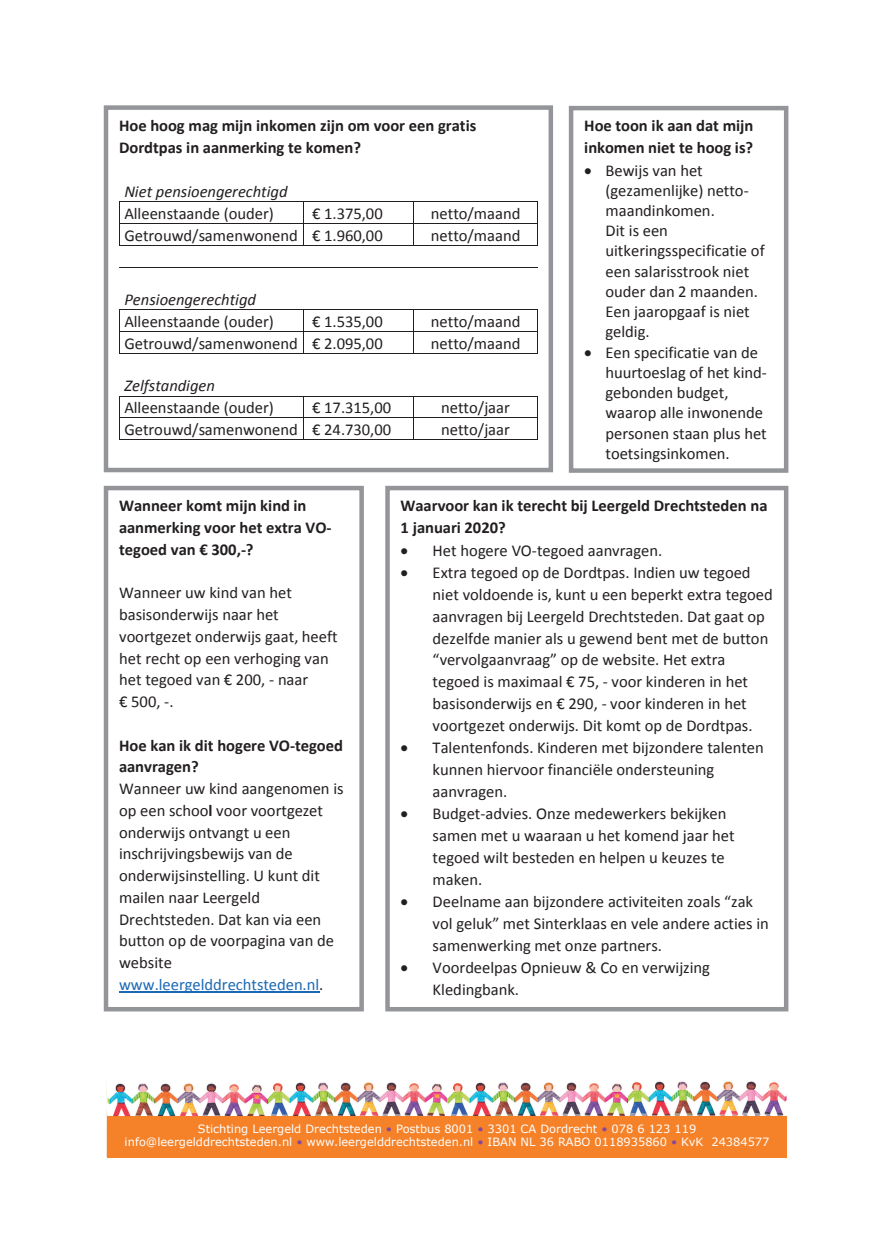
<style>
.page{position:relative;width:896px;height:1260px;background:#fff}
.page>*{position:absolute;margin:0;border:0;box-sizing:border-box;transform-origin:0 0}
.t1{font:16.5px/21.8px "Calibri";color:#231f20}
.t2{font:700 16.5px/21.8px "Calibri";letter-spacing:-.005em;color:#231f20}
.t3{font:italic 16.5px "Calibri";color:#231f20}
.t4{font:11.4px/13.6px "Verdana";color:#fff;text-align:center}
.s1{font-weight:700}
.s2{color:#1b69b4}
.s3{color:#86489c}
</style>
<div class="page">
<div style="left:104px;top:486px;width:260px;height:525px;border:4px solid #939598"></div>
<hr style="left:119px;top:991px;width:200px;height:1px;background:#1b69b4">
<div style="left:568px;top:106px;width:220px;height:367px;border:4px solid #939598"></div>
<div style="left:385px;top:486px;width:403px;height:525px;border:4px solid #939598"></div>
<div style="left:104px;top:105px;width:449px;height:367px;border:4px solid #939598"></div>
<hr style="left:120px;top:201px;width:182px;height:1px;background:#231f20">
<hr style="left:304px;top:201px;width:109px;height:1px;background:#231f20">
<hr style="left:414px;top:201px;width:123px;height:1px;background:#231f20">
<hr style="left:119px;top:223px;width:183px;height:1px;background:#231f20">
<hr style="left:303px;top:223px;width:110px;height:1px;background:#231f20">
<hr style="left:413px;top:223px;width:124px;height:1px;background:#231f20">
<svg style="left:119px;top:201px;width:1px;height:45px"></svg>
<hr style="left:120px;top:245px;width:182px;height:1px;background:#231f20">
<svg style="left:302px;top:201px;width:2px;height:45px"></svg>
<hr style="left:304px;top:245px;width:109px;height:1px;background:#231f20">
<svg style="left:413px;top:201px;width:1px;height:45px"></svg>
<hr style="left:414px;top:245px;width:123px;height:1px;background:#231f20">
<svg style="left:537px;top:201px;width:1px;height:45px"></svg>
<hr style="left:119px;top:267px;width:184px;height:1px;background:#231f20">
<hr style="left:304px;top:267px;width:109px;height:1px;background:#231f20">
<hr style="left:414px;top:267px;width:123px;height:1px;background:#231f20">
<hr style="left:120px;top:309px;width:182px;height:1px;background:#231f20">
<hr style="left:304px;top:309px;width:109px;height:1px;background:#231f20">
<hr style="left:414px;top:309px;width:123px;height:1px;background:#231f20">
<hr style="left:119px;top:331px;width:183px;height:1px;background:#231f20">
<hr style="left:303px;top:331px;width:110px;height:1px;background:#231f20">
<hr style="left:413px;top:331px;width:124px;height:1px;background:#231f20">
<svg style="left:119px;top:309px;width:1px;height:45px"></svg>
<hr style="left:120px;top:353px;width:182px;height:1px;background:#231f20">
<svg style="left:302px;top:309px;width:2px;height:45px"></svg>
<hr style="left:304px;top:353px;width:109px;height:1px;background:#231f20">
<svg style="left:413px;top:309px;width:1px;height:45px"></svg>
<hr style="left:414px;top:353px;width:123px;height:1px;background:#231f20">
<svg style="left:537px;top:309px;width:1px;height:45px"></svg>
<hr style="left:120px;top:396px;width:182px;height:1px;background:#231f20">
<hr style="left:304px;top:396px;width:109px;height:1px;background:#231f20">
<hr style="left:414px;top:396px;width:123px;height:1px;background:#231f20">
<hr style="left:119px;top:417px;width:183px;height:1px;background:#231f20">
<hr style="left:303px;top:417px;width:110px;height:1px;background:#231f20">
<hr style="left:413px;top:417px;width:124px;height:1px;background:#231f20">
<svg style="left:119px;top:396px;width:1px;height:43px"></svg>
<hr style="left:119px;top:439px;width:183px;height:1px;background:#231f20">
<svg style="left:302px;top:396px;width:2px;height:44px"></svg>
<hr style="left:303px;top:439px;width:110px;height:1px;background:#231f20">
<svg style="left:413px;top:396px;width:1px;height:43px"></svg>
<hr style="left:413px;top:439px;width:124px;height:1px;background:#231f20">
<svg style="left:537px;top:396px;width:1px;height:44px"></svg>
<img style="left:107px;top:1083px;width:160px;height:32px">
<img style="left:267px;top:1081px;width:519px;height:34px">
<img style="left:627px;top:1081px;width:1px;height:34px">
<div style="left:107px;top:1115px;width:679px;height:42px;background:#f58229"></div>
<p class="t2" style="left:119px;top:115px;width:359px">Hoe hoog mag mijn inkomen zijn om voor een gratis<br>Dordtpas in aanmerking te komen?</p>
<p class="t3" style="left:124px;top:180px;width:165px">Niet pensioengerechtigd</p>
<p class="t1" style="left:124px;top:202px;width:151px">Alleenstaande (ouder)</p>
<p class="t1" style="left:312px;top:202px;width:72px">€ 1.375,00</p>
<p class="t1" style="left:430px;top:202px;width:91px">netto/maand</p>
<p class="t1" style="left:124px;top:224px;width:260px">Getrouwd/samenwonend € 1.960,00</p>
<p class="t1" style="left:430px;top:224px;width:91px">netto/maand</p>
<p class="t2" style="left:584px;top:115px;width:171px">Hoe toon ik aan dat mijn inkomen niet te hoog is?</p>
<p class="t1" style="left:605px;top:160px;width:161px;line-height:20.1px;text-indent:-21px">• Bewijs van het (gezamenlijke) netto&shy;maandinkomen.<br>Dit is een uitkeringsspecificatie of een salarisstrook niet ouder dan 2 maanden.<br>Een jaaropgaaf is niet geldig.</p>
<p class="t1" style="left:605px;top:342px;width:163px;line-height:20.1px;text-indent:-21px">• Een specificatie van de huurtoeslag of het kind&shy;gebonden budget, waarop alle inwonende personen staan plus het toetsingsinkomen.</p>
<p class="t2" style="left:400px;top:495px;width:368px">Waarvoor kan ik terecht bij Leergeld Drechtsteden na<br>1 januari 2020?</p>
<p class="t1" style="left:400px;top:539px;width:263px">• Het hogere VO-tegoed aanvragen.</p>
<p class="t1" style="left:432px;top:562px;width:341px;text-indent:-32px">• Extra tegoed op de Dordtpas. Indien uw tegoed niet voldoende is, kunt u een beperkt extra tegoed aanvragen bij Leergeld Drechtsteden. Dat gaat op dezelfde manier als u gewend bent met de button “vervolgaanvraag” op de website. Het extra tegoed is maximaal € 75, - voor kinderen in het basisonderwijs en € 290, - voor kinderen in het voortgezet onderwijs. Dit komt op de Dordtpas.</p>
<p class="t1" style="left:432px;top:737px;width:332px;text-indent:-32px">• Talentenfonds. Kinderen met bijzondere talenten kunnen hiervoor financiële ondersteuning aanvragen.</p>
<p class="t1" style="left:432px;top:803px;width:303px;text-indent:-32px">• Budget-advies. Onze medewerkers bekijken samen met u waaraan u het komend jaar het tegoed wilt besteden en helpen u keuzes te maken.</p>
<p class="t1" style="left:432px;top:891px;width:338px;text-indent:-32px">• Deelname aan bijzondere activiteiten zoals “zak vol geluk” met Sinterklaas en vele andere acties in samenwerking met onze partners.</p>
<p class="t1" style="left:432px;top:957px;width:279px;text-indent:-32px">• Voordeelpas Opnieuw &amp; Co en verwijzing<br>Kledingbank.</p>
<p class="t3" style="left:124px;top:288px;width:133px">Pensioengerechtigd</p>
<p class="t1" style="left:124px;top:310px;width:151px">Alleenstaande (ouder)</p>
<p class="t1" style="left:312px;top:310px;width:72px">€ 1.535,00</p>
<p class="t1" style="left:430px;top:310px;width:91px">netto/maand</p>
<p class="t1" style="left:124px;top:332px;width:260px">Getrouwd/samenwonend € 2.095,00</p>
<p class="t1" style="left:430px;top:332px;width:91px">netto/maand</p>
<p class="t3" style="left:124px;top:375px;width:92px">Zelfstandigen</p>
<p class="t1" style="left:124px;top:397px;width:151px">Alleenstaande (ouder)</p>
<p class="t1" style="left:312px;top:397px;width:80px">€ 17.315,00</p>
<p class="t1" style="left:441px;top:397px;width:70px">netto/jaar</p>
<p class="t1" style="left:124px;top:418px;width:268px">Getrouwd/samenwonend € 24.730,00</p>
<p class="t1" style="left:441px;top:418px;width:70px">netto/jaar</p>
<p class="t2" style="left:119px;top:495px;width:214px">Wanneer komt mijn kind in aanmerking voor het extra VO&shy;tegoed van € 300,-?</p>
<p class="t1" style="left:119px;top:582px;width:220px">Wanneer uw kind van het basisonderwijs naar het voortgezet onderwijs gaat, heeft het recht op een verhoging van het tegoed van € 200, - naar<br>€ 500, -.</p>
<p class="t2" style="left:119px;top:734px;width:225px">Hoe kan ik dit hogere VO-tegoed aanvragen?</p>
<p class="t1" style="left:119px;top:777px;width:226px">Wanneer uw kind aangenomen is op een schoo<span class="s1">l</span> voor voortgezet onderwijs ontvangt u een inschrijvingsbewijs van de onderwijsinstelling. U kunt dit mailen naar Leergeld<br>Drechtsteden. Dat kan via een button op de voorpagina van de website <span class="s2">www.leergelddrechtsteden.nl</span>.</p>
<p class="t4" style="left:125px;top:1121px;width:646px">Stichting Leergeld Drechtsteden <span class="s3">•</span> Postbus 8001 <span class="s3">•</span> 3301 CA Dordrecht <span class="s3">•</span> 078 6 123 119 info@leergelddrechtsteden.nl <span class="s3">•</span> www.leergelddrechtsteden.nl <span class="s3">•</span> IBAN NL 36 RABO 0118935860 <span class="s3">•</span> KvK 24384577</p>
</div>
